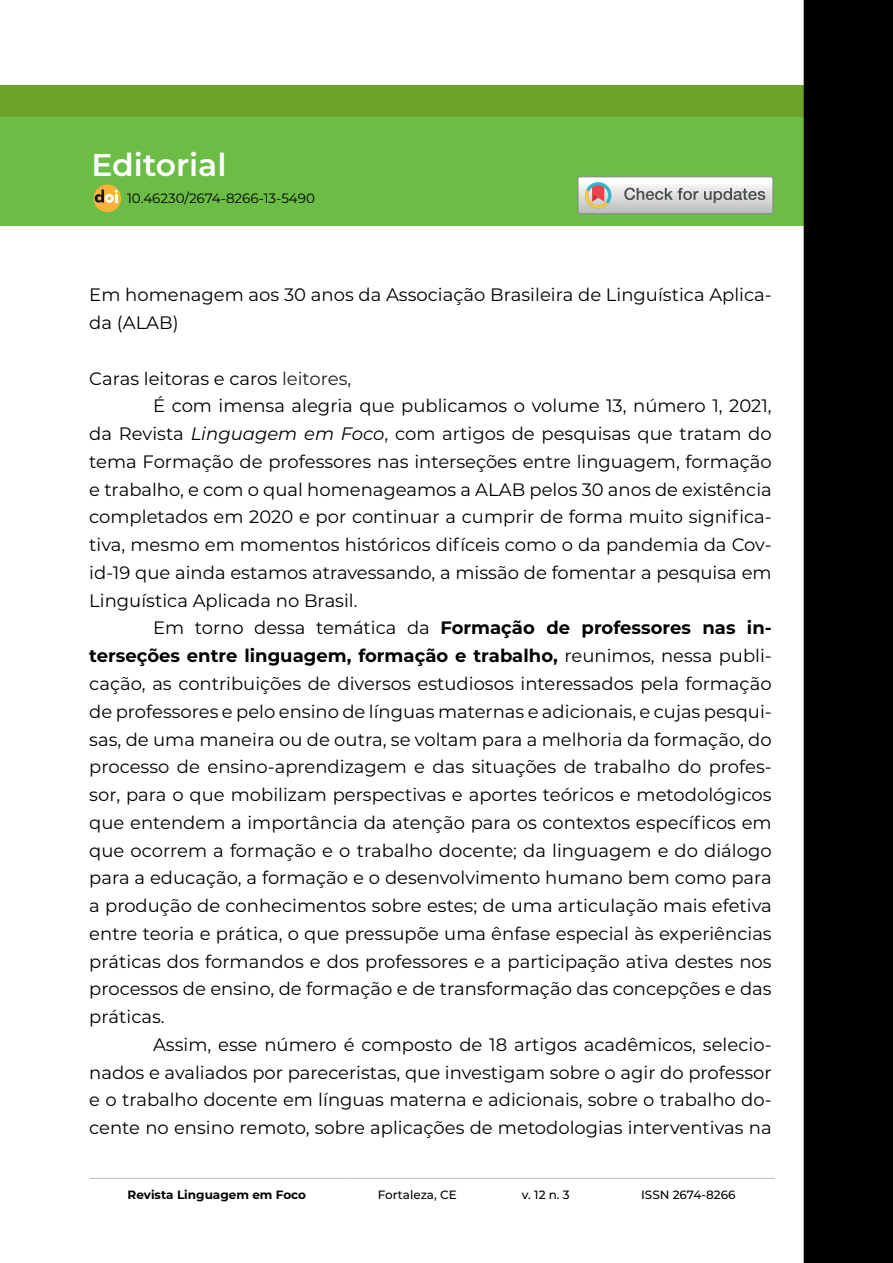
<style>
.page{position:relative;width:893px;height:1263px;background:#fff}
.page>*{position:absolute;margin:0;border:0;box-sizing:border-box;transform-origin:0 0}
.t1{font:600 31.5px "Montserrat";color:#fff}
.t2{font:18px/27.8px "Montserrat";color:#000}
.t3{font:700 18px "Montserrat";color:#000}
.t4{font:13.5px "Montserrat";color:#000}
.t5{font:500 12px "Montserrat";color:#000}
.t6{font:700 12px "Montserrat";color:#000}
.s1{color:#202124}
.s2{font-style:italic}
.s3{font-weight:400}
</style>
<div class="page">
<div style="left:0;top:117px;width:804px;height:109px;background:#6bbd45"></div>
<div style="left:0;top:85px;width:804px;height:32px;background:#6ba329"></div>
<div style="left:804px;top:1px;width:88px;height:1261px;background:#000"></div>
<div style="left:804px;top:0;width:89px;height:1263px;border:2px solid #000"></div>
<hr style="left:89px;top:1178px;width:255px;height:1px;background:#bcbec0">
<hr style="left:344px;top:1178px;width:146px;height:1px;background:#bcbec0">
<hr style="left:490px;top:1178px;width:112px;height:1px;background:#bcbec0">
<hr style="left:602px;top:1178px;width:173px;height:1px;background:#bcbec0">
<svg style="left:578px;top:177px;width:195px;height:37px;background:#cccbc9"></svg>
<div style="left:93px;top:184px;width:28px;height:28px;background:#fcb238;border-radius:50%"></div>
<svg style="left:95px;top:189px;width:23px;height:14px"></svg>
<h1 class="t1" style="left:91px;top:142px;width:137px">Editorial</h1>
<p class="t4" style="left:127px;top:189px;width:189px">10.46230/2674-8266-13-5490</p>
<p class="t2" style="left:89px;top:280px;width:684px">Em homenagem aos 30 anos da Associação Brasileira de Linguística Aplica&shy;da (ALAB)</p>
<p class="t2" style="left:89px;top:364px;width:264px">Caras leitoras e caros <span class="s1">leitores,</span></p>
<p class="t2" style="left:153px;top:391px;width:620px">É com imensa alegria que publicamos o volume 13, número 1, 2021,</p>
<p class="t2" style="left:89px;top:419px;width:684px">da Revista <span class="s2">Linguagem em Foco</span>, com artigos de pesquisas que tratam do</p>
<p class="t2" style="left:89px;top:447px;width:684px">tema Formação de professores nas interseções entre linguagem, formação</p>
<p class="t2" style="left:89px;top:475px;width:684px">e trabalho, e com o qual homenageamos a ALAB pelos 30 anos de existência</p>
<p class="t2" style="left:89px;top:502px;width:684px">completados em 2020 e por continuar a cumprir de forma muito significa-</p>
<p class="t2" style="left:89px;top:530px;width:684px">tiva, mesmo em momentos históricos difíceis como o da pandemia da Cov-</p>
<p class="t2" style="left:89px;top:558px;width:684px">id-19 que ainda estamos atravessando, a missão de fomentar a pesquisa em</p>
<p class="t2" style="left:89px;top:586px;width:270px">Linguística Aplicada no Brasil.</p>
<p class="t3" style="left:153px;top:615px;width:620px"><span class="s3">Em torno dessa temática da</span> Formação de professores nas in-</p>
<p class="t3" style="left:89px;top:643px;width:684px">terseções entre linguagem, formação e trabalho, <span class="s3">reunimos, nessa publi-</span></p>
<p class="t2" style="left:89px;top:669px;width:684px">cação, as contribuições de diversos estudiosos interessados pela formação</p>
<p class="t2" style="left:89px;top:697px;width:684px">de professores e pelo ensino de línguas maternas e adicionais, e cujas pesqui-</p>
<p class="t2" style="left:89px;top:725px;width:684px">sas, de uma maneira ou de outra, se voltam para a melhoria da formação, do</p>
<p class="t2" style="left:89px;top:752px;width:684px">processo de ensino-aprendizagem e das situações de trabalho do profes-</p>
<p class="t2" style="left:89px;top:780px;width:684px">sor, para o que mobilizam perspectivas e aportes teóricos e metodológicos</p>
<p class="t2" style="left:89px;top:808px;width:684px">que entendem a importância da atenção para os contextos específicos em</p>
<p class="t2" style="left:89px;top:836px;width:684px">que ocorrem a formação e o trabalho docente; da linguagem e do diálogo</p>
<p class="t2" style="left:89px;top:863px;width:684px">para a educação, a formação e o desenvolvimento humano bem como para</p>
<p class="t2" style="left:89px;top:891px;width:684px">a produção de conhecimentos sobre estes; de uma articulação mais efetiva</p>
<p class="t2" style="left:89px;top:919px;width:684px">entre teoria e prática, o que pressupõe uma ênfase especial às experiências</p>
<p class="t2" style="left:89px;top:947px;width:684px">práticas dos formandos e dos professores e a participação ativa destes nos</p>
<p class="t2" style="left:89px;top:974px;width:684px">processos de ensino, de formação e de transformação das concepções e das</p>
<p class="t2" style="left:89px;top:1002px;width:77px">práticas.</p>
<p class="t2" style="left:153px;top:1030px;width:620px">Assim, esse número é composto de 18 artigos acadêmicos, selecio-</p>
<p class="t2" style="left:89px;top:1058px;width:684px">nados e avaliados por pareceristas, que investigam sobre o agir do professor</p>
<p class="t2" style="left:89px;top:1085px;width:684px">e o trabalho docente em línguas materna e adicionais, sobre o trabalho do-</p>
<p class="t2" style="left:89px;top:1113px;width:684px">cente no ensino remoto, sobre aplicações de metodologias interventivas na</p>
<p class="t6" style="left:128px;top:1186px;width:180px">Revista Linguagem em Foco</p>
<p class="t5" style="left:378px;top:1186px;width:81px">Fortaleza, CE</p>
<p class="t5" style="left:522px;top:1186px;width:49px">v. 12 n. 3</p>
<p class="t5" style="left:641px;top:1186px;width:96px">ISSN 2674-8266</p>
</div>
